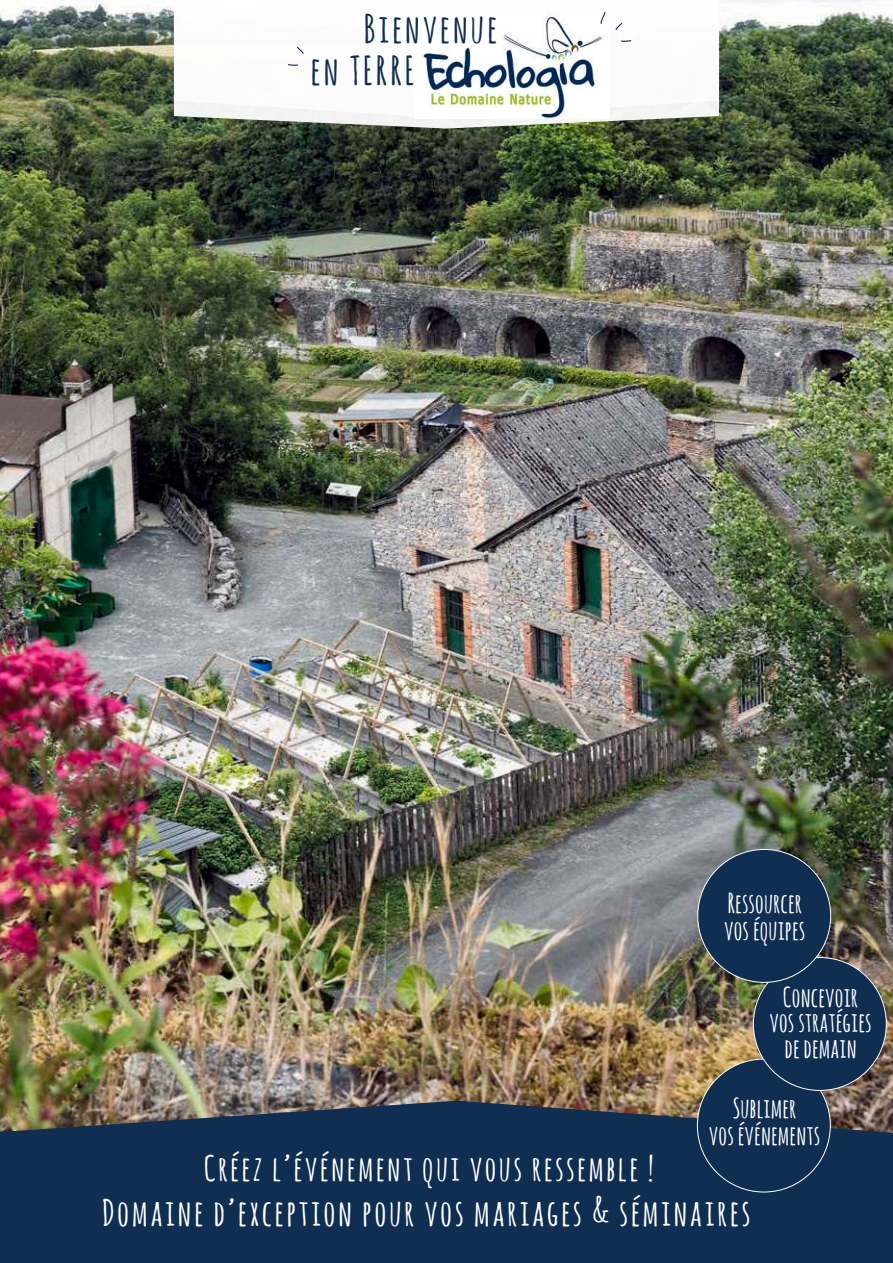
<style>
.page{position:relative;width:893px;height:1263px;background:#fff}
.page>*{position:absolute;margin:0;border:0;box-sizing:border-box;transform-origin:0 0}
.t1{font:700 39.15px/41.7px "Amatic SC";letter-spacing:.06em;color:#0f2e51;scale:1.05 1}
.t2{font:700 36px "Amatic SC";letter-spacing:.06em;color:#fff;scale:1.05 1}
.t3{font:700 34.5px "Amatic SC";letter-spacing:.06em;color:#fff;scale:1.05 1}
.t4{font:700 27px/27px "Amatic SC";color:#fff;text-align:center}
</style>
<div class="page">
<img style="left:0;top:0;width:893px;height:1101px">
<svg style="left:0;top:1101px;width:893px;height:162px;background:#183351"></svg>
<img style="left:174px;top:118px;width:545px;height:11px">
<svg style="left:174px;top:0;width:545px;height:118px"></svg>
<img style="left:414px;top:12px;width:195px;height:106px">
<svg style="left:600px;top:11px;width:6px;height:14px"></svg>
<svg style="left:615px;top:22px;width:8px;height:9px"></svg>
<svg style="left:620px;top:40px;width:12px;height:3px"></svg>
<svg style="left:296px;top:46px;width:8px;height:9px"></svg>
<svg style="left:287px;top:64px;width:12px;height:3px"></svg>
<div style="left:697px;top:1059px;width:133px;height:133px;background:#0f2e51;border-radius:50%"></div>
<div style="left:753px;top:957px;width:133px;height:133px;background:#0f2e51;border-radius:50%"></div>
<div style="left:698px;top:849px;width:133px;height:133px;background:#0f2e51;border-radius:50%"></div>
<h1 class="t1" style="left:311px;top:6px;width:179px;text-indent:53px">Bienvenue en TERRE</h1>
<p class="t3" style="left:204px;top:1144px;width:430px">Créez l’événement qui vous ressemble !</p>
<p class="t4" style="left:724px;top:888px;width:83px;text-align:left">Ressourcer vos équipes</p>
<p class="t4" style="left:769px;top:983px;width:104px;line-height:25.5px">Concevoir vos stratégies de demain</p>
<p class="t4" style="left:709px;top:1093px;width:113px">Sublimer<br>vos événements</p>
<h2 class="t2" style="left:102px;top:1186px;width:619px">Domaine d’exception pour vos mariages &amp; séminaires</h2>
</div>
